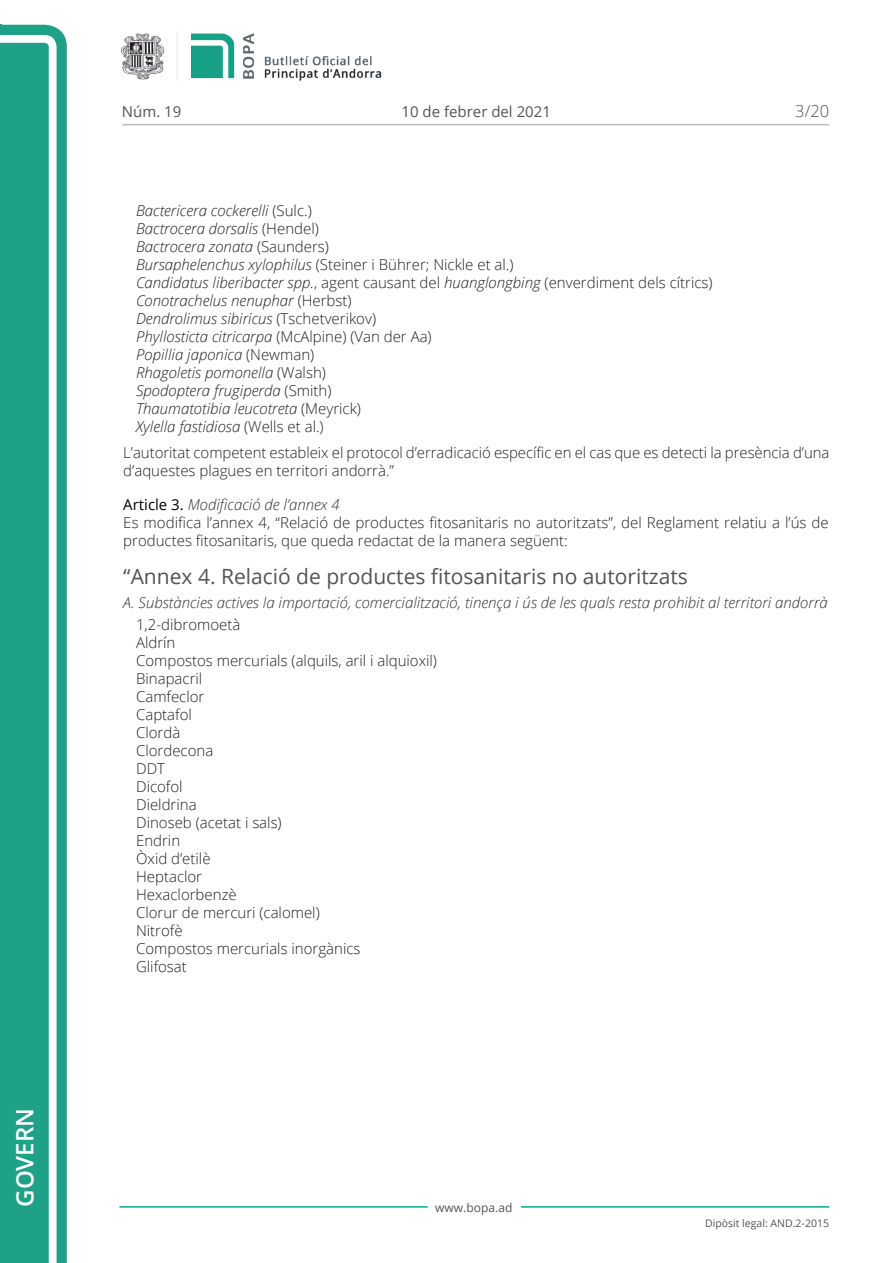
<style>
.page{position:relative;width:893px;height:1263px;background:#fff}
.page>*{position:absolute;margin:0;border:0;box-sizing:border-box;transform-origin:0 0}
.t1{font:600 24px "Open Sans";color:#fff}
.Titol_4{font:21px "Open Sans";color:#545454}
.t2{font:300 16.5px "Open Sans";color:#545454}
.Body_text_NOS{font:300 15px "Open Sans";color:#231f20}
.Body_text_NOS-2{font:italic 300 15px "Open Sans";color:#231f20}
.Body_text{font:300 15px/18px "Open Sans";color:#231f20}
.Titol_8{font:italic 300 15px "Open Sans";color:#303030}
.Titol_7{font:italic 300 15px "Open Sans";color:#303030}
.Body_text_i{font:italic 300 15px "Open Sans";color:#231f20}
.t3{font:15px "Open Sans";color:#545454}
.Body_text_i-2{font:300 15px "Open Sans";color:#231f20}
.t4{font:12px "Open Sans";color:#545454}
.t5{font:10.5px "Open Sans";color:#545454}
.s1{font-style:normal}
.s2{font-style:italic}
.s3{font-weight:400;font-style:normal;color:#000}
</style>
<div class="page">
<svg style="left:0;top:25px;width:67px;height:1238px;fill:#1ea187"></svg>
<div style="left:0;top:43px;width:49px;height:1220px;background:#1ea187"></div>
<img style="left:122px;top:32px;width:260px;height:49px">
<hr style="left:119px;top:1206px;width:309px;height:2px;background:#00ae91">
<hr style="left:521px;top:1206px;width:308px;height:2px;background:#00ae91">
<hr style="left:122px;top:124px;width:707px;height:1px;background:#bcbdc0">
<h1 class="t1" style="left:8px;top:1207px;width:100px;rotate:-90deg">Govern</h1>
<p class="t3" style="left:122px;top:102px;width:61px">Núm. 19</p>
<p class="t3" style="left:402px;top:102px;width:151px">10 de febrer del 2021</p>
<p class="t2" style="left:795px;top:100px;width:35px">3/20</p>
<p class="Body_text_NOS-2" style="left:136px;top:200px;width:177px">Bactericera cockerelli <span class="s1">(Sulc.)</span></p>
<p class="Body_text_NOS-2" style="left:136px;top:218px;width:184px">Bactrocera dorsalis <span class="s1">(Hendel)</span></p>
<p class="Body_text_NOS-2" style="left:136px;top:236px;width:194px">Bactrocera zonata <span class="s1">(Saunders)</span></p>
<p class="Body_text_NOS" style="left:136px;top:254px;width:379px"><span class="s2">Bursaphelenchus xylophilus</span> (Steiner i Bührer; Nickle et al.)</p>
<p class="Body_text_NOS" style="left:136px;top:272px;width:578px"><span class="s2">Candidatus liberibacter spp.</span>, agent causant del <span class="s2">huanglongbing</span> (enverdiment dels cítrics)</p>
<p class="Body_text_NOS-2" style="left:136px;top:290px;width:217px">Conotrachelus nenuphar <span class="s1">(Herbst)</span></p>
<p class="Body_text_NOS-2" style="left:136px;top:308px;width:241px">Dendrolimus sibiricus <span class="s1">(Tschetverikov)</span></p>
<p class="Body_text_NOS-2" style="left:136px;top:326px;width:297px">Phyllosticta citricarpa <span class="s1">(McAlpine) (Van der Aa)</span></p>
<p class="Body_text_NOS-2" style="left:136px;top:344px;width:180px">Popillia japonica <span class="s1">(Newman)</span></p>
<p class="Body_text_NOS-2" style="left:136px;top:362px;width:191px">Rhagoletis pomonella <span class="s1">(Walsh)</span></p>
<p class="Body_text_NOS-2" style="left:136px;top:380px;width:197px">Spodoptera frugiperda <span class="s1">(Smith)</span></p>
<p class="Body_text_NOS-2" style="left:136px;top:398px;width:226px">Thaumatotibia leucotreta <span class="s1">(Meyrick)</span></p>
<p class="Body_text_i" style="left:136px;top:416px;width:189px">Xylella fastidiosa <span class="s1">(Wells et al.)</span></p>
<p class="Body_text" style="left:123px;top:443px;width:708px">L’autoritat competent estableix el protocol d’erradicació específic en el cas que es detecti la presència d’una d’aquestes plagues en territori andorrà.”</p>
<p class="Titol_7" style="left:123px;top:494px;width:218px"><span class="s3">Article 3.</span> Modificació de l’annex 4</p>
<p class="Body_text" style="left:123px;top:513px;width:707px">Es modifica l’annex 4, “Relació de productes fitosanitaris no autoritzats”, del Reglament relatiu a l’ús de productes fitosanitaris, que queda redactat de la manera següent:</p>
<p class="Titol_4" style="left:123px;top:562px;width:566px">“Annex 4. Relació de productes fitosanitaris no autoritzats</p>
<p class="Titol_8" style="left:123px;top:592px;width:706px">A. Substàncies actives la importació, comercialització, tinença i ús de les quals resta prohibit al territori andorrà</p>
<p class="Body_text_NOS" style="left:136px;top:615px;width:106px">1,2-dibromoetà</p>
<p class="Body_text_NOS" style="left:136px;top:633px;width:41px">Aldrín</p>
<p class="Body_text_NOS" style="left:136px;top:651px;width:302px">Compostos mercurials (alquils, aril i alquioxil)</p>
<p class="Body_text_NOS" style="left:136px;top:669px;width:68px">Binapacril</p>
<p class="Body_text_NOS" style="left:136px;top:687px;width:70px">Camfeclor</p>
<p class="Body_text_NOS" style="left:136px;top:705px;width:57px">Captafol</p>
<p class="Body_text_NOS" style="left:136px;top:723px;width:46px">Clordà</p>
<p class="Body_text_NOS" style="left:136px;top:741px;width:79px">Clordecona</p>
<p class="Body_text_NOS" style="left:136px;top:759px;width:31px">DDT</p>
<p class="Body_text_NOS" style="left:136px;top:777px;width:48px">Dicofol</p>
<p class="Body_text_NOS" style="left:136px;top:795px;width:62px">Dieldrina</p>
<p class="Body_text_NOS" style="left:136px;top:813px;width:147px">Dinoseb (acetat i sals)</p>
<p class="Body_text_NOS" style="left:136px;top:831px;width:46px">Endrin</p>
<p class="Body_text_NOS" style="left:136px;top:849px;width:76px">Òxid d’etilè</p>
<p class="Body_text_NOS" style="left:136px;top:867px;width:68px">Heptaclor</p>
<p class="Body_text_NOS" style="left:136px;top:885px;width:102px">Hexaclorbenzè</p>
<p class="Body_text_NOS" style="left:136px;top:903px;width:185px">Clorur de mercuri (calomel)</p>
<p class="Body_text_NOS" style="left:136px;top:921px;width:48px">Nitrofè</p>
<p class="Body_text_NOS" style="left:136px;top:939px;width:226px">Compostos mercurials inorgànics</p>
<p class="Body_text_i-2" style="left:136px;top:957px;width:52px">Glifosat</p>
<p class="t4" style="left:435px;top:1199px;width:79px">www.bopa.ad</p>
<p class="t5" style="left:705px;top:1216px;width:125px">Dipòsit legal: AND.2-2015</p>
</div>
